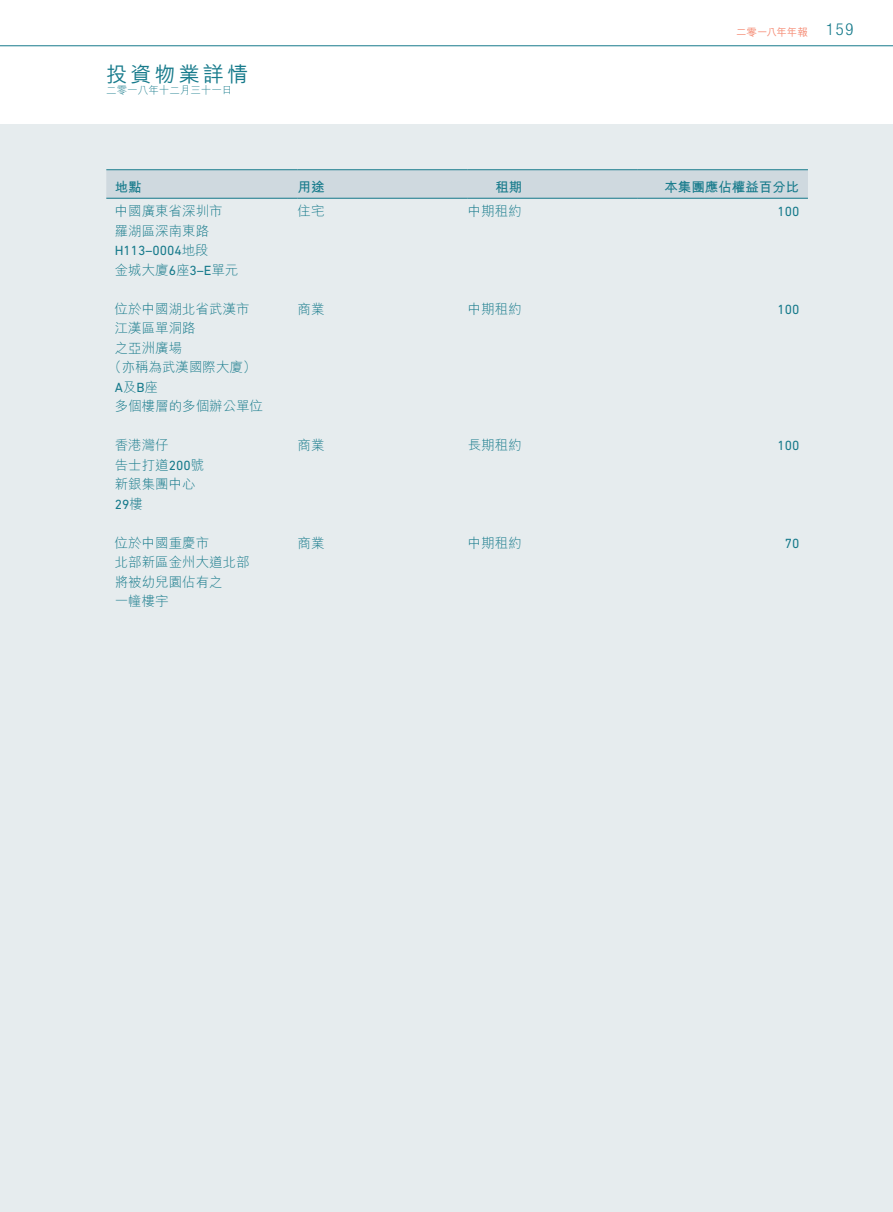
<style>
.page{position:relative;width:893px;height:1212px;background:#fff}
.page>*{position:absolute;margin:0;border:0;box-sizing:border-box;transform-origin:0 0}
.t1{font:21px "M Hei HK Medium E Ten B5 H";letter-spacing:.15em;color:#167a8b}
.t2{font:13.5px/19.5px "M Hei HK Light E Ten B5 H";color:#167a8b}
.t3{font:13.5px "DIN Next LT Pro";color:#167a8b}
.t4{font:13.5px "M Hei HK Bold E Ten B5 H";color:#167a8b}
.t5{font:10.5px "M Hei HK Light E Ten B5 H";color:#167a8b}
.t6{font:10.5px "M Hei HK Medium E Ten B5 H";color:#f58b74}
.s1{font-family:"Helvetica Neue LT Std";font-weight:300;font-stretch:condensed;font-size:16.5px;color:#167a8b}
.s2{font-family:"M Hei HK Light E Ten B5 H"}
.s3{font-family:"DIN Next LT Pro"}
</style>
<div class="page">
<div style="left:1px;top:124px;width:892px;height:1087px;background:#e6ecee"></div>
<svg style="left:1px;top:45px;width:892px;height:2px;background:#8abbc4"></svg>
<svg style="left:106px;top:170px;width:702px;height:28px;background:#cbd7dd"></svg>
<hr style="left:106px;top:169px;width:192px;height:1px;background:#167a8b">
<hr style="left:298px;top:169px;width:170px;height:1px;background:#167a8b">
<hr style="left:468px;top:169px;width:170px;height:1px;background:#167a8b">
<hr style="left:638px;top:169px;width:170px;height:1px;background:#167a8b">
<hr style="left:106px;top:198px;width:192px;height:1px;background:#167a8b">
<hr style="left:298px;top:198px;width:170px;height:1px;background:#167a8b">
<hr style="left:468px;top:198px;width:170px;height:1px;background:#167a8b">
<hr style="left:638px;top:198px;width:170px;height:1px;background:#167a8b">
<h1 class="t1" style="left:106px;top:66px;width:143px">投資物業詳情</h1>
<p class="t5" style="left:106px;top:87px;width:128px">二零一八年十二月三十一日</p>
<p class="t6" style="left:736px;top:28px;width:119px">二零一八年年報 <span class="s1">159</span></p>
<p class="t4" style="left:115px;top:182px;width:28px">地點</p>
<p class="t4" style="left:298px;top:182px;width:28px">用途</p>
<p class="t4" style="left:495px;top:182px;width:28px">租期</p>
<p class="t4" style="left:664px;top:182px;width:136px">本集團應佔權益百分比</p>
<p class="t2" style="left:115px;top:203px;width:109px">中國廣東省深圳市羅湖區深南東路</p>
<p class="t3" style="left:115px;top:246px;width:95px">H113–0004<span class="s2">地段</span></p>
<p class="t2" style="left:115px;top:262px;width:125px">金城大廈<span class="s3">6</span>座<span class="s3">3–E</span>單元</p>
<p class="t2" style="left:298px;top:203px;width:28px">住宅</p>
<p class="t2" style="left:468px;top:203px;width:55px">中期租約</p>
<p class="t3" style="left:777px;top:207px;width:23px">100</p>
<p class="t2" style="left:115px;top:301px;width:136px">位於中國湖北省武漢市</p>
<p class="t2" style="left:115px;top:320px;width:82px">江漢區單洞路</p>
<p class="t2" style="left:115px;top:340px;width:69px">之亞洲廣場</p>
<p class="t2" style="left:108px;top:359px;width:150px">（亦稱為武漢國際大廈）</p>
<p class="t3" style="left:115px;top:383px;width:45px">A<span class="s2">及</span>B<span class="s2">座</span></p>
<p class="t2" style="left:115px;top:398px;width:150px">多個樓層的多個辦公單位</p>
<p class="t2" style="left:115px;top:437px;width:91px">香港灣仔<br>告士打道<span class="s3">200</span>號新銀集團中心</p>
<p class="t3" style="left:115px;top:500px;width:30px">29<span class="s2">樓</span></p>
<p class="t2" style="left:298px;top:301px;width:28px">商業</p>
<p class="t2" style="left:468px;top:301px;width:55px">中期租約</p>
<p class="t3" style="left:777px;top:305px;width:23px">100</p>
<p class="t2" style="left:298px;top:437px;width:28px">商業</p>
<p class="t2" style="left:468px;top:437px;width:55px">長期租約</p>
<p class="t3" style="left:777px;top:441px;width:23px">100</p>
<p class="t2" style="left:115px;top:535px;width:136px">位於中國重慶市<br>北部新區金州大道北部將被幼兒園佔有之<br>一幢樓宇</p>
<p class="t2" style="left:298px;top:535px;width:28px">商業</p>
<p class="t2" style="left:468px;top:535px;width:55px">中期租約</p>
<p class="t3" style="left:785px;top:539px;width:16px">70</p>
</div>
